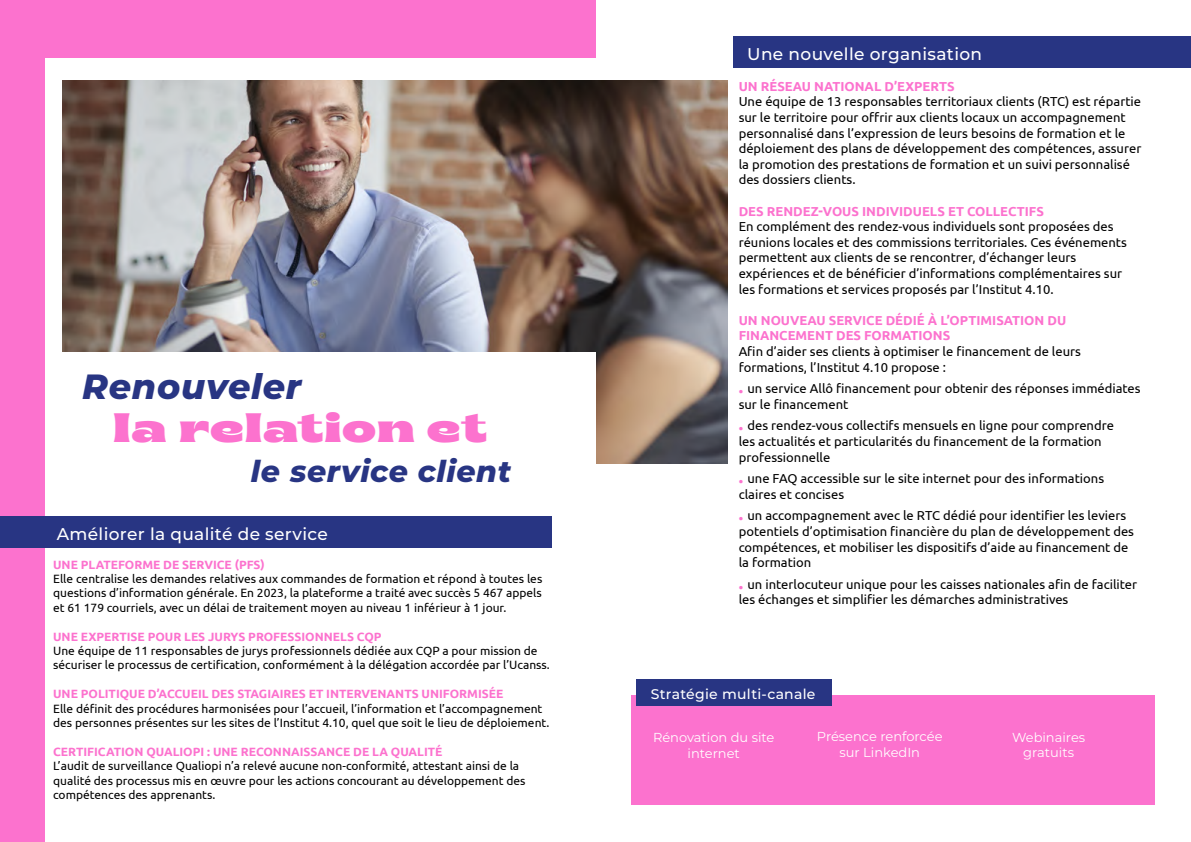
<style>
.page{position:relative;width:1191px;height:842px;background:#fff}
.page>*{position:absolute;margin:0;border:0;box-sizing:border-box;transform-origin:0 0}
.t1{font:900 semi-expanded 41px "Brice";letter-spacing:.015em;color:#fc72ce}
.t2{font:italic 800 35px "Montserrat";letter-spacing:.02em;color:#283583}
.t3{font:italic 800 30px "Montserrat";letter-spacing:.02em;color:#283583}
.t4{font:500 17px "Montserrat";letter-spacing:.02em;color:#fff}
.t5{font:500 14px "Montserrat";letter-spacing:.02em;color:#fff}
.t6{font:13px/15.6px "Ubuntu";color:#000}
.t7{font:700 13px/15.6px "Ubuntu";color:#fc72ce}
.t8{font:13px/15.6px "Montserrat";color:#fff;text-align:center}
.t9{font:12px/14.4px "Ubuntu";color:#000}
.t10{font:700 12px "Ubuntu";color:#fc72ce}
.s1{font-weight:700;font-size:18px;color:#fc72ce}
</style>
<div class="page">
<div style="left:0;top:0;width:595px;height:842px;background:#fc72ce"></div>
<div style="left:45px;top:59px;width:596px;height:783px;background:#fff"></div>
<img style="left:62px;top:81px;width:665px;height:382px">
<div style="left:43px;top:516px;width:509px;height:31px;background:#283583"></div>
<div style="left:733px;top:36px;width:458px;height:31px;background:#283583"></div>
<div style="left:631px;top:695px;width:524px;height:110px;background:#fc72ce"></div>
<div style="left:636px;top:679px;width:196px;height:27px;background:#283583"></div>
<div style="left:51px;top:352px;width:544px;height:140px;background:#fff"></div>
<div style="left:0;top:516px;width:51px;height:31px;background:#283583"></div>
<h2 class="t2" style="left:82px;top:361px;width:220px">Renouveler</h2>
<h1 class="t1" style="left:112px;top:408px;width:376px">la relation et</h1>
<h3 class="t3" style="left:251px;top:450px;width:262px">le service client</h3>
<h3 class="t4" style="left:57px;top:522px;width:272px">Améliorer la qualité de service</h3>
<p class="t10" style="left:53px;top:557px;width:213px">UNE PLATEFORME DE SERVICE (PFS)</p>
<p class="t9" style="left:53px;top:571px;width:491px;text-align:justify">Elle centralise les demandes relatives aux commandes de formation et répond à toutes les questions d’information générale. En 2023, la plateforme a traité avec succès 5 467 appels et 61 179 courriels, avec un délai de traitement moyen au niveau 1 inférieur à 1 jour.</p>
<p class="t10" style="left:53px;top:629px;width:330px">UNE EXPERTISE POUR LES JURYS PROFESSIONNELS CQP</p>
<p class="t9" style="left:53px;top:643px;width:498px">Une équipe de 11 responsables de jurys professionnels dédiée aux CQP a pour mission de sécuriser le processus de certification, conformément à la délégation accordée par l’Ucanss.</p>
<p class="t10" style="left:53px;top:687px;width:452px">UNE POLITIQUE D’ACCUEIL DES STAGIAIRES ET INTERVENANTS UNIFORMISÉE</p>
<p class="t9" style="left:53px;top:701px;width:498px">Elle définit des procédures harmonisées pour l’accueil, l’information et l’accompagnement des personnes présentes sur les sites de l’Institut 4.10, quel que soit le lieu de déploiement.</p>
<p class="t10" style="left:53px;top:744px;width:391px">CERTIFICATION QUALIOPI : UNE RECONNAISSANCE DE LA QUALITÉ</p>
<p class="t9" style="left:53px;top:758px;width:474px">L’audit de surveillance Qualiopi n’a relevé aucune non-conformité, attestant ainsi de la qualité des processus mis en œuvre pour les actions concourant au développement des compétences des apprenants.</p>
<h3 class="t4" style="left:747px;top:42px;width:236px">Une nouvelle organisation</h3>
<p class="t7" style="left:738px;top:78px;width:217px">UN RÉSEAU NATIONAL D’EXPERTS</p>
<p class="t6" style="left:738px;top:94px;width:404px">Une équipe de 13 responsables territoriaux clients (RTC) est répartie sur le territoire pour offrir aux clients locaux un accompagnement personnalisé dans l’expression de leurs besoins de formation et le déploiement des plans de développement des compétences, assurer la promotion des prestations de formation et un suivi personnalisé des dossiers clients.</p>
<p class="t7" style="left:738px;top:203px;width:307px">DES RENDEZ-VOUS INDIVIDUELS ET COLLECTIFS</p>
<p class="t6" style="left:738px;top:218px;width:390px">En complément des rendez-vous individuels sont proposées des réunions locales et des commissions territoriales. Ces événements permettent aux clients de se rencontrer, d’échanger leurs expériences et de bénéficier d’informations complémentaires sur les formations et services proposés par l’Institut 4.10.</p>
<p class="t7" style="left:738px;top:312px;width:329px">UN NOUVEAU SERVICE DÉDIÉ À L’OPTIMISATION DU<br>FINANCEMENT DES FORMATIONS</p>
<p class="t6" style="left:738px;top:343px;width:344px">Afin d’aider ses clients à optimiser le financement de leurs formations, l’Institut 4.10 propose :</p>
<p class="t6" style="left:738px;top:380px;width:403px"><span class="s1">.</span> un service Allô financement pour obtenir des réponses immédiates sur le financement</p>
<p class="t6" style="left:738px;top:418px;width:377px"><span class="s1">.</span> des rendez-vous collectifs mensuels en ligne pour comprendre les actualités et particularités du financement de la formation professionnelle</p>
<p class="t6" style="left:738px;top:470px;width:367px"><span class="s1">.</span> une FAQ accessible sur le site internet pour des informations claires et concises</p>
<p class="t6" style="left:738px;top:508px;width:397px"><span class="s1">.</span> un accompagnement avec le RTC dédié pour identifier les leviers potentiels d’optimisation financière du plan de développement des compétences, et mobiliser les dispositifs d’aide au financement de la formation</p>
<p class="t6" style="left:738px;top:576px;width:400px"><span class="s1">.</span> un interlocuteur unique pour les caisses nationales afin de faciliter les échanges et simplifier les démarches administratives</p>
<p class="t5" style="left:651px;top:684px;width:166px">Stratégie multi-canale</p>
<p class="t8" style="left:653px;top:729px;width:123px">Rénovation du site internet</p>
<p class="t8" style="left:817px;top:728px;width:127px">Présence renforcée sur LinkedIn</p>
<p class="t8" style="left:1012px;top:729px;width:75px">Webinaires gratuits</p>
</div>
